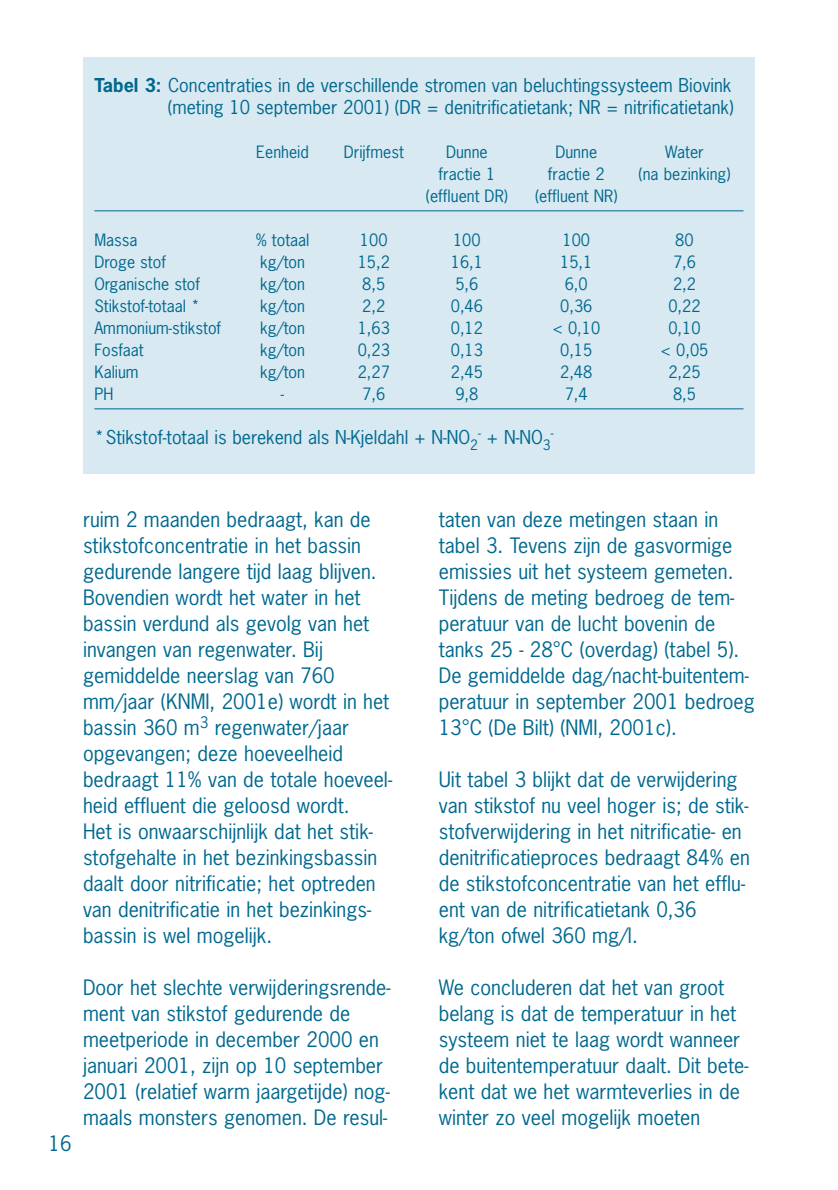
<style>
.page{position:relative;width:838px;height:1190px;background:#fff}
.page>*{position:absolute;margin:0;border:0;box-sizing:border-box;transform-origin:0 0}
.t1{font:20px/26px "News Gothic";color:#00688f}
.t2{font:18px/22px "News Gothic";color:#00688f;text-align:right}
.t3{font:16px "News Gothic";color:#00688f}
.t4{font:13.6px "News Gothic";color:#00688f}
.s1{font-weight:700}
</style>
<div class="page">
<div style="left:83px;top:57px;width:672px;height:416px;background:#d8e9f1"></div>
<hr style="left:94px;top:210px;width:650px;height:1px;background:#00688f">
<hr style="left:94px;top:408px;width:650px;height:1px;background:#00688f">
<p class="t2" style="left:94px;top:75px;width:641px"><span class="s1">Tabel 3:</span> Concentraties in de verschillende stromen van beluchtingssysteem Biovink (meting 10 september 2001) (DR = denitrificatietank; NR = nitrificatietank)</p>
<p class="t3" style="left:256px;top:145px;width:54px">Eenheid</p>
<p class="t3" style="left:344px;top:145px;width:62px">Drijfmest</p>
<p class="t3" style="left:446px;top:145px;width:43px">Dunne</p>
<p class="t3" style="left:555px;top:145px;width:43px">Dunne</p>
<p class="t3" style="left:665px;top:145px;width:40px">Water</p>
<p class="t3" style="left:439px;top:167px;width:58px">fractie 1</p>
<p class="t3" style="left:548px;top:167px;width:58px">fractie 2</p>
<p class="t3" style="left:639px;top:167px;width:93px">(na bezinking)</p>
<p class="t3" style="left:426px;top:189px;width:84px">(effluent DR)</p>
<p class="t3" style="left:535px;top:189px;width:84px">(effluent NR)</p>
<p class="t3" style="left:94px;top:233px;width:45px">Massa</p>
<p class="t3" style="left:256px;top:233px;width:55px">% totaal</p>
<p class="t3" style="left:360px;top:233px;width:29px">100</p>
<p class="t3" style="left:453px;top:233px;width:29px">100</p>
<p class="t3" style="left:562px;top:233px;width:29px">100</p>
<p class="t3" style="left:675px;top:233px;width:20px">80</p>
<p class="t3" style="left:94px;top:255px;width:73px">Droge stof</p>
<p class="t3" style="left:260px;top:255px;width:46px">kg/ton</p>
<p class="t3" style="left:358px;top:255px;width:34px">15,2</p>
<p class="t3" style="left:451px;top:255px;width:34px">16,1</p>
<p class="t3" style="left:560px;top:255px;width:34px">15,1</p>
<p class="t3" style="left:673px;top:255px;width:25px">7,6</p>
<p class="t3" style="left:94px;top:277px;width:107px">Organische stof</p>
<p class="t3" style="left:260px;top:277px;width:46px">kg/ton</p>
<p class="t3" style="left:362px;top:277px;width:25px">8,5</p>
<p class="t3" style="left:455px;top:277px;width:25px">5,6</p>
<p class="t3" style="left:565px;top:277px;width:25px">6,0</p>
<p class="t3" style="left:673px;top:277px;width:25px">2,2</p>
<p class="t3" style="left:94px;top:299px;width:107px">Stikstof-totaal *</p>
<p class="t3" style="left:260px;top:299px;width:46px">kg/ton</p>
<p class="t3" style="left:362px;top:299px;width:25px">2,2</p>
<p class="t3" style="left:451px;top:299px;width:34px">0,46</p>
<p class="t3" style="left:560px;top:299px;width:34px">0,36</p>
<p class="t3" style="left:668px;top:299px;width:34px">0,22</p>
<p class="t3" style="left:94px;top:321px;width:128px">Ammonium-stikstof</p>
<p class="t3" style="left:260px;top:321px;width:46px">kg/ton</p>
<p class="t3" style="left:358px;top:321px;width:34px">1,63</p>
<p class="t3" style="left:451px;top:321px;width:34px">0,12</p>
<p class="t3" style="left:552px;top:321px;width:49px">&lt; 0,10</p>
<p class="t3" style="left:668px;top:321px;width:34px">0,10</p>
<p class="t3" style="left:94px;top:343px;width:51px">Fosfaat</p>
<p class="t3" style="left:260px;top:343px;width:46px">kg/ton</p>
<p class="t3" style="left:358px;top:343px;width:34px">0,23</p>
<p class="t3" style="left:451px;top:343px;width:34px">0,13</p>
<p class="t3" style="left:560px;top:343px;width:34px">0,15</p>
<p class="t3" style="left:661px;top:343px;width:49px">&lt; 0,05</p>
<p class="t3" style="left:94px;top:365px;width:46px">Kalium</p>
<p class="t3" style="left:260px;top:365px;width:46px">kg/ton</p>
<p class="t3" style="left:358px;top:365px;width:34px">2,27</p>
<p class="t3" style="left:451px;top:365px;width:34px">2,45</p>
<p class="t3" style="left:560px;top:365px;width:34px">2,48</p>
<p class="t3" style="left:668px;top:365px;width:34px">2,25</p>
<p class="t3" style="left:94px;top:387px;width:20px">PH</p>
<p class="t3" style="left:281px;top:387px;width:5px">-</p>
<p class="t3" style="left:362px;top:387px;width:25px">7,6</p>
<p class="t3" style="left:455px;top:387px;width:25px">9,8</p>
<p class="t3" style="left:565px;top:387px;width:25px">7,4</p>
<p class="t3" style="left:673px;top:387px;width:25px">8,5</p>
<p class="t2" style="left:94px;top:427px;width:458px">*Stikstof-totaal is berekend als N-Kjeldahl + N-NO<sub>2</sub><sup>-</sup> + N-NO<sub>3</sub></p>
<p class="t4" style="left:551px;top:427px;width:4px">-</p>
<p class="t1" style="left:49px;top:1132px;width:25px">16</p>
<p class="t1" style="left:83px;top:508px;width:311px">ruim 2 maanden bedraagt, kan de stikstofconcentratie in het bassin gedurende langere tijd laag blijven.<br>Bovendien wordt het water in het bassin verdund als gevolg van het invangen van regenwater. Bij gemiddelde neerslag van 760 mm/jaar (KNMI, 2001e) wordt in het bassin 360 m<sup>3</sup> regenwater/jaar opgevangen; deze hoeveelheid bedraagt 11% van de totale hoeveel&shy;heid effluent die geloosd wordt.<br>Het is onwaarschijnlijk dat het stik&shy;stofgehalte in het bezinkingsbassin daalt door nitrificatie; het optreden van denitrificatie in het bezinkings&shy;bassin is wel mogelijk.</p>
<p class="t1" style="left:83px;top:976px;width:309px">Door het slechte verwijderingsrende&shy;ment van stikstof gedurende de meetperiode in december 2000 en januari 2001, zijn op 10 september 2001 (relatief warm jaargetijde) nog&shy;maals monsters genomen. De resul-</p>
<p class="t1" style="left:439px;top:508px;width:318px">taten van deze metingen staan in tabel 3. Tevens zijn de gasvormige emissies uit het systeem gemeten.<br>Tijdens de meting bedroeg de tem&shy;peratuur van de lucht bovenin de tanks 25 - 28°C (overdag) (tabel 5).<br>De gemiddelde dag/nacht-buitentem&shy;peratuur in september 2001 bedroeg 13°C (De Bilt) (NMI, 2001c).</p>
<p class="t1" style="left:439px;top:768px;width:313px">Uit tabel 3 blijkt dat de verwijdering van stikstof nu veel hoger is; de stik&shy;stofverwijdering in het nitrificatie- en denitrificatieproces bedraagt 84% en de stikstofconcentratie van het efflu&shy;ent van de nitrificatietank 0,36 kg/ton ofwel 360 mg/l.</p>
<p class="t1" style="left:439px;top:976px;width:311px">We concluderen dat het van groot belang is dat de temperatuur in het systeem niet te laag wordt wanneer de buitentemperatuur daalt. Dit bete&shy;kent dat we het warmteverlies in de winter zo veel mogelijk moeten</p>
</div>
